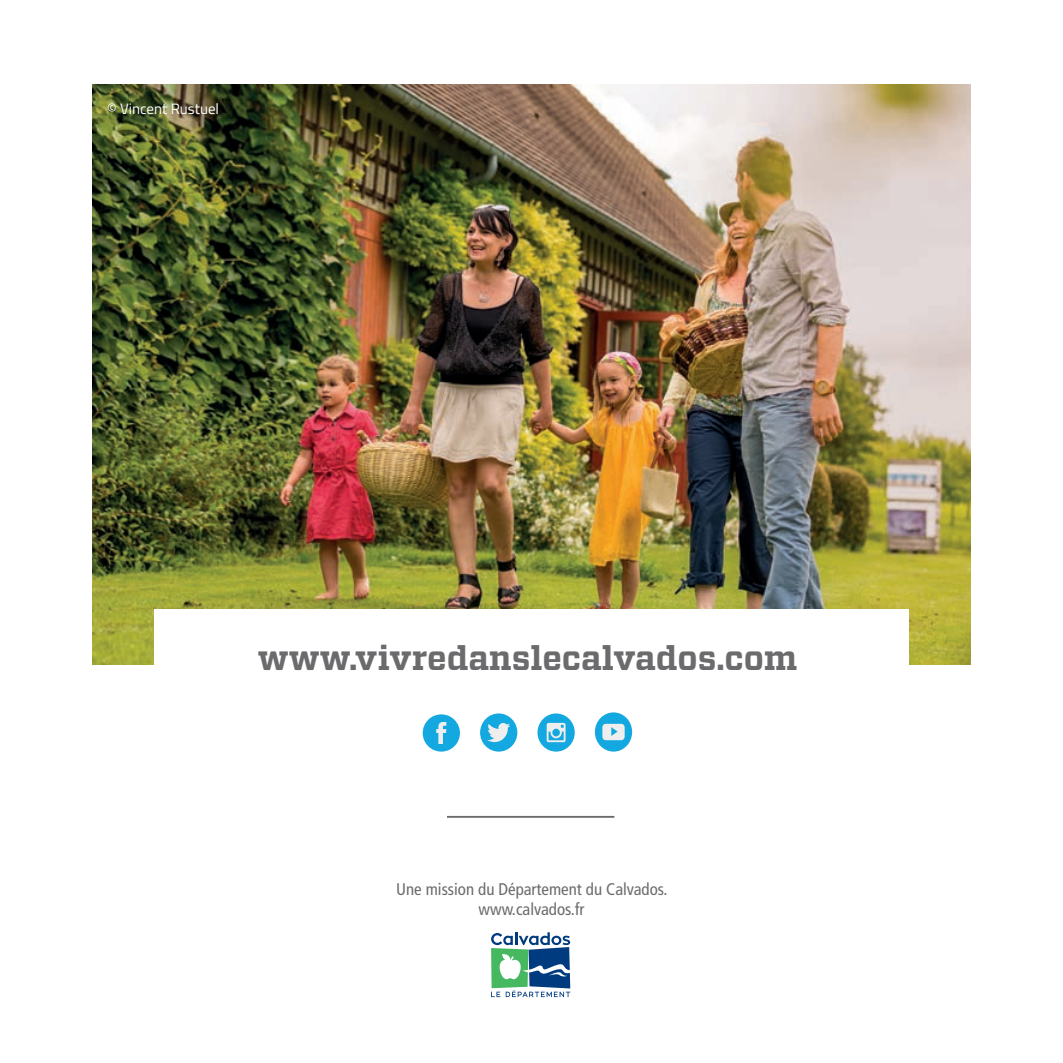
<style>
.page{position:relative;width:1063px;height:1063px;background:#fff}
.page>*{position:absolute;margin:0;border:0;box-sizing:border-box;transform-origin:0 0}
.t1{font:700 33.75px "Vitesse";color:#6b6b6e}
.t2{font:condensed 17px/20.2px "Frutiger LT Std";color:#6b6b6e;text-align:center}
.t3{font:15px "Titillium";color:#fff}
</style>
<div class="page">
<img style="left:92px;top:84px;width:879px;height:580px">
<div style="left:154px;top:609px;width:755px;height:107px;background:#fff"></div>
<svg style="left:491px;top:932px;width:79px;height:65px"></svg>
<div style="left:423px;top:714px;width:37px;height:38px;background:#14a8e0;border-radius:50%"></div>
<svg style="left:436px;top:722px;width:10px;height:22px"></svg>
<div style="left:480px;top:713px;width:37px;height:39px;background:#14a8e0;border-radius:50%"></div>
<svg style="left:487px;top:723px;width:23px;height:19px"></svg>
<div style="left:538px;top:713px;width:37px;height:39px;background:#14a8e0;border-radius:50%"></div>
<svg style="left:547px;top:723px;width:19px;height:19px"></svg>
<div style="left:595px;top:712px;width:37px;height:40px;background:#14a8e0;border-radius:50%"></div>
<svg style="left:602px;top:724px;width:23px;height:16px"></svg>
<hr style="left:447px;top:816px;width:167px;height:2px;background:#6b6b6e">
<p class="t3" style="left:107px;top:98px;width:114px">© Vincent Rustuel</p>
<h1 class="t1" style="left:258px;top:635px;width:541px">www.vivredanslecalvados.com</h1>
<p class="t2" style="left:396px;top:879px;width:273px">Une mission du Département du Calvados. www.calvados.fr</p>
</div>
